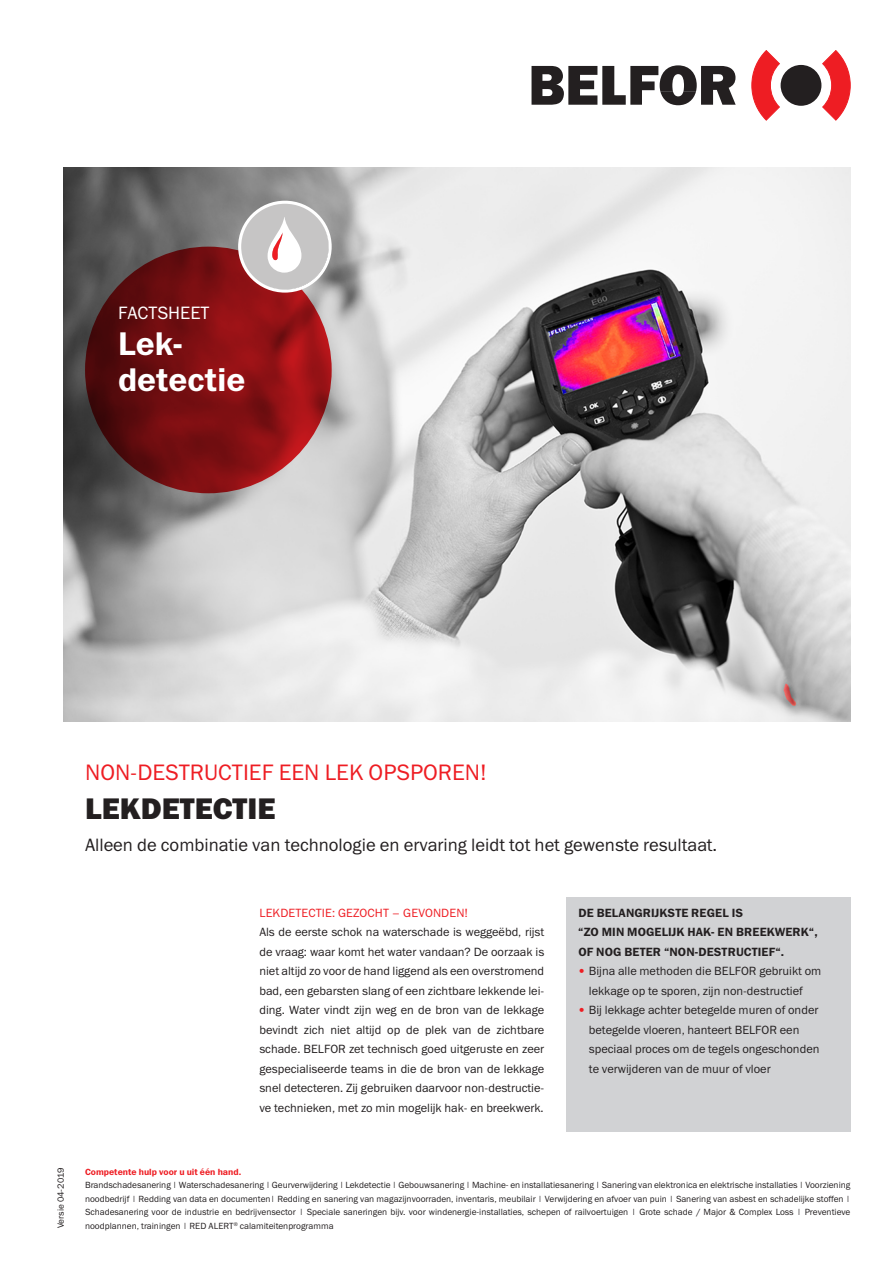
<style>
.page{position:relative;width:893px;height:1263px;background:#fff}
.page>*{position:absolute;margin:0;border:0;box-sizing:border-box;transform-origin:0 0}
.t1{font:33px "Franklin Gothic Demi ITC";color:#fff}
.t2{font:30px "Franklin Gothic Heavy ITC";color:#231f20}
.t3{font:22.5px "Franklin Gothic Book ITC";color:#ee1d23}
.t4{font:18px "Franklin Gothic Book ITC";color:#231f20}
.t5{font:18px "Franklin Gothic Book ITC";color:#fff}
.t6{font:12px/19.5px "Franklin Gothic Book ITC";color:#231f20;text-align:justify}
.t7{font:12px "Franklin Gothic Demi ITC";letter-spacing:.01em;color:#231f20}
.t8{font:12px "Franklin Gothic Book ITC";letter-spacing:.01em;color:#ee1d23}
.t9{font:9px/13.5px "Franklin Gothic Book ITC";color:#231f20;text-align:justify}
.t10{font:9px "Franklin Gothic Demi ITC";color:#ee1d23}
.s1{color:#ee1d23}
</style>
<div class="page">
<img style="left:64px;top:167px;width:786px;height:555px">
<div style="left:566px;top:897px;width:284px;height:234px;background:#d1d2d4"></div>
<svg style="left:531px;top:65px;width:205px;height:40px"></svg>
<div style="left:781px;top:65px;width:40px;height:41px;background:#231f20;border-radius:50%"></div>
<svg style="left:751px;top:50px;width:29px;height:70px"></svg>
<svg style="left:822px;top:50px;width:28px;height:70px"></svg>
<svg style="left:85px;top:247px;width:247px;height:246px;background:#7b0e11"></svg>
<svg style="left:240px;top:202px;width:89px;height:88px"></svg>
<div style="left:238px;top:201px;width:94px;height:92px;border:3px solid #fff;border-radius:50%"></div>
<p class="t5" style="left:118px;top:301px;width:93px">FACTSHEET</p>
<p class="t1" style="left:118px;top:323px;width:66px">Lek-</p>
<p class="t1" style="left:118px;top:359px;width:129px">detectie</p>
<p class="t3" style="left:85px;top:758px;width:403px">NON-DESTRUCTIEF EEN LEK OPSPOREN!</p>
<p class="t2" style="left:85px;top:790px;width:192px">LEKDETECTIE</p>
<p class="t4" style="left:85px;top:833px;width:634px">Alleen de combinatie van technologie en ervaring leidt tot het gewenste resultaat.</p>
<p class="t8" style="left:259px;top:905px;width:210px">LEKDETECTIE: GEZOCHT – GEVONDEN!</p>
<p class="t6" style="left:259px;top:922px;width:286px">Als de eerste schok na waterschade is weggeëbd, rijst de vraag: waar komt het water vandaan? De oorzaak is niet altijd zo voor de hand liggend als een overstromend bad, een gebarsten slang of een zichtbare lekkende lei&shy;ding. Water vindt zijn weg en de bron van de lekkage bevindt zich niet altijd op de plek van de zichtbare schade. BELFOR zet technisch goed uitgeruste en zeer gespecialiseerde teams in die de bron van de lekkage snel detecteren. Zij gebruiken daarvoor non-destructie&shy;ve technieken, met zo min mogelijk hak- en breekwerk.</p>
<p class="t7" style="left:578px;top:905px;width:166px">DE BELANGRIJKSTE REGEL IS</p>
<p class="t7" style="left:578px;top:925px;width:241px">“ZO MIN MOGELIJK HAK- EN BREEKWERK“,</p>
<p class="t7" style="left:578px;top:944px;width:207px">OF NOG BETER “NON-DESTRUCTIEF“.</p>
<p class="t6" style="left:578px;top:961px;width:244px"><span class="s1">•</span> Bijna alle methoden die BELFOR gebruikt om</p>
<p class="t6" style="left:589px;top:980px;width:215px">lekkage op te sporen, zijn non-destructief</p>
<p class="t6" style="left:578px;top:1000px;width:242px"><span class="s1">•</span> Bij lekkage achter betegelde muren of onder</p>
<p class="t6" style="left:589px;top:1019px;width:212px">betegelde vloeren, hanteert BELFOR een</p>
<p class="t6" style="left:589px;top:1039px;width:232px">speciaal proces om de tegels ongeschonden</p>
<p class="t6" style="left:589px;top:1058px;width:183px">te verwijderen van de muur of vloer</p>
<p class="t9" style="left:54px;top:1228px;width:63px;rotate:-90deg">Versie 04-2019</p>
<p class="t10" style="left:85px;top:1166px;width:158px">Competente hulp voor u uit één hand.</p>
<p class="t9" style="left:85px;top:1178px;width:767px">Brandschadesanering | Waterschadesanering | Geurverwijdering | Lekdetectie | Gebouwsanering | Machine- en installatiesanering | Sanering van elektronica en elektrische installaties | Voorziening noodbedrijf | Redding van data en documenten| Redding en sanering van magazijnvoorraden, inventaris, meubilair | Verwijdering en afvoer van puin | Sanering van asbest en schadelijke stoffen | Schadesanering voor de industrie en bedrijvensector | Speciale saneringen bijv. voor windenergie-installaties, schepen of railvoertuigen | Grote schade / Major &amp; Complex Loss | Preventieve noodplannen, trainingen | RED ALERT<sup>®</sup> calamiteitenprogramma</p>
</div>
